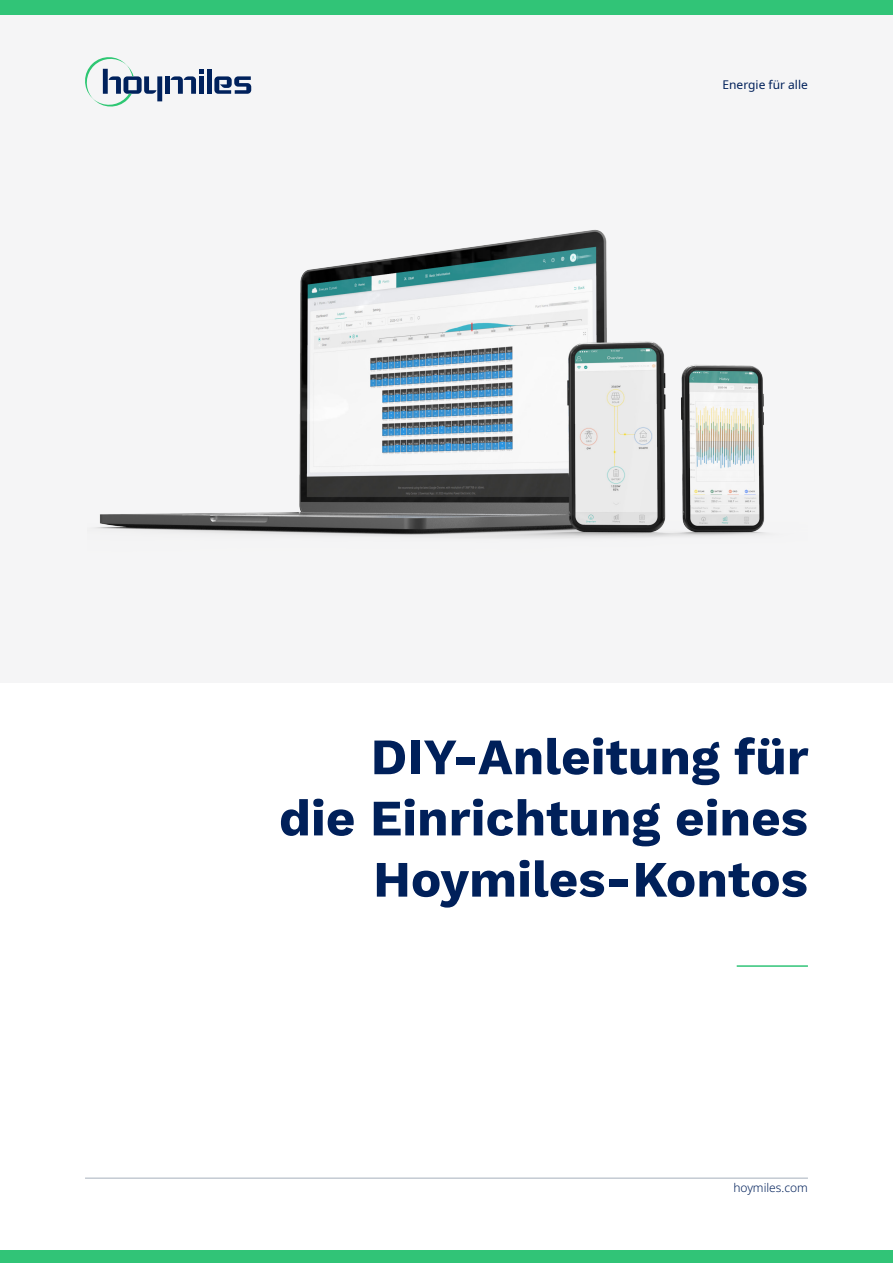
<style>
.page{position:relative;width:893px;height:1263px;background:#fff}
.page>*{position:absolute;margin:0;border:0;box-sizing:border-box;transform-origin:0 0}
.t1{font:700 51px/61.2px "Work Sans";color:#00205a;text-align:right}
.t2{font:12px "Noto Sans";color:#00205a}
.t3{font:300 12px "Noto Sans";color:#00205a}
</style>
<div class="page">
<div style="left:0;top:15px;width:893px;height:667px;background:#f5f5f6"></div>
<img style="left:96px;top:229px;width:669px;height:310px">
<div style="left:0;top:0;width:893px;height:15px;background:#31c477"></div>
<hr style="left:85px;top:1178px;width:723px;height:1px;background:#a7b0bc">
<div style="left:0;top:1250px;width:893px;height:13px;background:#31c477"></div>
<hr style="left:737px;top:965px;width:71px;height:2px;background:#31c477">
<div style="left:207px;top:69px;width:5px;height:25px;background:#00215c"></div>
<div style="left:165px;top:76px;width:5px;height:18px;background:#00215c"></div>
<svg style="left:170px;top:69px;width:34px;height:25px"></svg>
<svg style="left:214px;top:76px;width:37px;height:18px"></svg>
<svg style="left:85px;top:57px;width:77px;height:50px"></svg>
<p class="t2" style="left:723px;top:76px;width:87px">Energie für alle</p>
<p class="t1" style="left:279px;top:729px;width:531px">DIY-Anleitung für<br>die Einrichtung eines<br>Hoymiles-Kontos</p>
<p class="t3" style="left:733px;top:1180px;width:76px">hoymiles.com</p>
</div>
